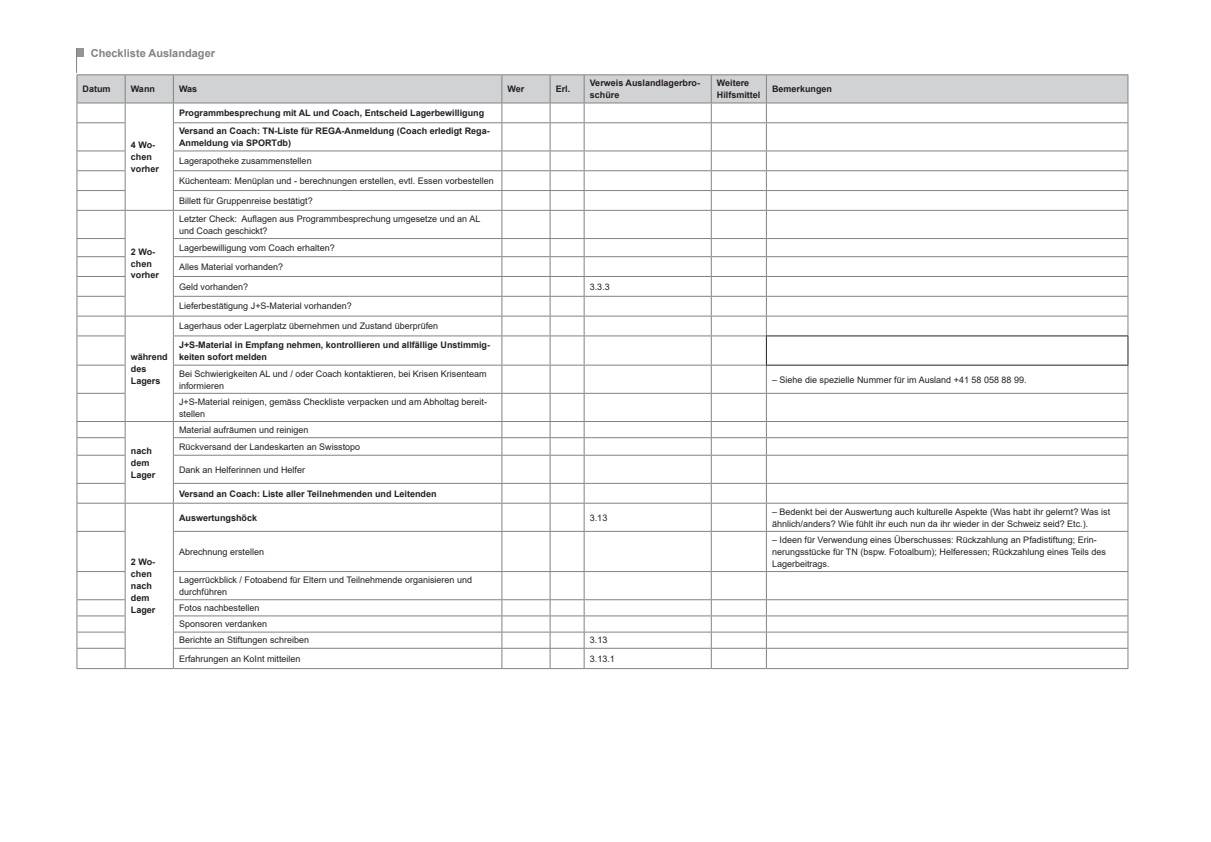
<style>
.page{position:relative;width:1211px;height:842px;background:#fff}
.page>*{position:absolute;margin:0;border:0;box-sizing:border-box;transform-origin:0 0}
.inhaltsverzeichnis{font:700 11px "Arial";color:#808285}
.inhaltsverzeichnis-2{font:9px/12px "Arial";color:#231f20}
.inhaltsverzeichnis-3{font:700 9px/12px "Arial";color:#231f20}
</style>
<div class="page">
<hr style="left:77px;top:531px;width:48px;height:1px;background:#808285">
<hr style="left:77px;top:532px;width:1px;height:39px;background:#808285">
<hr style="left:125px;top:532px;width:1px;height:39px;background:#808285">
<hr style="left:173px;top:531px;width:329px;height:1px;background:#808285">
<hr style="left:173px;top:532px;width:1px;height:39px;background:#808285">
<hr style="left:502px;top:531px;width:48px;height:1px;background:#808285">
<hr style="left:501px;top:532px;width:1px;height:39px;background:#808285">
<hr style="left:550px;top:531px;width:34px;height:1px;background:#808285">
<hr style="left:549px;top:532px;width:1px;height:39px;background:#808285">
<hr style="left:584px;top:531px;width:127px;height:1px;background:#808285">
<hr style="left:583px;top:532px;width:1px;height:39px;background:#808285">
<hr style="left:711px;top:531px;width:55px;height:1px;background:#808285">
<hr style="left:711px;top:532px;width:1px;height:39px;background:#808285">
<hr style="left:766px;top:531px;width:362px;height:1px;background:#808285">
<hr style="left:766px;top:532px;width:1px;height:39px;background:#808285">
<hr style="left:1127px;top:532px;width:1px;height:39px;background:#808285">
<hr style="left:77px;top:571px;width:48px;height:1px;background:#808285">
<hr style="left:173px;top:571px;width:329px;height:1px;background:#808285">
<hr style="left:502px;top:571px;width:48px;height:1px;background:#808285">
<hr style="left:550px;top:571px;width:34px;height:1px;background:#808285">
<hr style="left:584px;top:571px;width:127px;height:1px;background:#808285">
<hr style="left:711px;top:571px;width:55px;height:1px;background:#808285">
<hr style="left:766px;top:571px;width:362px;height:1px;background:#808285">
<hr style="left:77px;top:599px;width:48px;height:1px;background:#808285">
<hr style="left:173px;top:599px;width:329px;height:1px;background:#808285">
<hr style="left:502px;top:599px;width:48px;height:1px;background:#808285">
<hr style="left:550px;top:599px;width:34px;height:1px;background:#808285">
<hr style="left:584px;top:599px;width:127px;height:1px;background:#808285">
<hr style="left:711px;top:599px;width:55px;height:1px;background:#808285">
<hr style="left:766px;top:599px;width:362px;height:1px;background:#808285">
<hr style="left:77px;top:615px;width:48px;height:1px;background:#808285">
<hr style="left:173px;top:615px;width:329px;height:1px;background:#808285">
<hr style="left:502px;top:615px;width:48px;height:1px;background:#808285">
<hr style="left:550px;top:615px;width:34px;height:1px;background:#808285">
<hr style="left:584px;top:615px;width:127px;height:1px;background:#808285">
<hr style="left:711px;top:615px;width:55px;height:1px;background:#808285">
<hr style="left:766px;top:615px;width:362px;height:1px;background:#808285">
<hr style="left:77px;top:632px;width:48px;height:1px;background:#808285">
<hr style="left:173px;top:632px;width:329px;height:1px;background:#808285">
<hr style="left:502px;top:632px;width:48px;height:1px;background:#808285">
<hr style="left:550px;top:632px;width:34px;height:1px;background:#808285">
<hr style="left:584px;top:632px;width:127px;height:1px;background:#808285">
<hr style="left:711px;top:632px;width:55px;height:1px;background:#808285">
<hr style="left:766px;top:632px;width:362px;height:1px;background:#808285">
<hr style="left:77px;top:648px;width:48px;height:1px;background:#808285">
<svg style="left:77px;top:572px;width:1px;height:96px"></svg>
<svg style="left:125px;top:572px;width:1px;height:96px"></svg>
<hr style="left:173px;top:648px;width:329px;height:1px;background:#808285">
<svg style="left:173px;top:572px;width:1px;height:96px"></svg>
<hr style="left:502px;top:648px;width:48px;height:1px;background:#808285">
<svg style="left:501px;top:572px;width:1px;height:96px"></svg>
<hr style="left:550px;top:648px;width:34px;height:1px;background:#808285">
<svg style="left:549px;top:572px;width:1px;height:96px"></svg>
<hr style="left:584px;top:648px;width:127px;height:1px;background:#808285">
<svg style="left:583px;top:572px;width:1px;height:96px"></svg>
<hr style="left:711px;top:648px;width:55px;height:1px;background:#808285">
<svg style="left:711px;top:572px;width:1px;height:96px"></svg>
<hr style="left:766px;top:648px;width:362px;height:1px;background:#808285">
<svg style="left:766px;top:572px;width:1px;height:96px"></svg>
<svg style="left:1127px;top:572px;width:1px;height:96px"></svg>
<hr style="left:77px;top:668px;width:48px;height:1px;background:#808285">
<hr style="left:125px;top:668px;width:48px;height:1px;background:#808285">
<hr style="left:173px;top:668px;width:329px;height:1px;background:#808285">
<hr style="left:502px;top:668px;width:48px;height:1px;background:#808285">
<hr style="left:550px;top:668px;width:34px;height:1px;background:#808285">
<hr style="left:584px;top:668px;width:127px;height:1px;background:#808285">
<hr style="left:711px;top:668px;width:55px;height:1px;background:#808285">
<hr style="left:766px;top:668px;width:362px;height:1px;background:#808285">
<svg style="left:76px;top:48px;width:1052px;height:483px"></svg>
<hr style="left:766px;top:365px;width:362px;height:1px;background:#231f20">
<p class="inhaltsverzeichnis" style="left:91px;top:45px;width:126px">Checkliste Auslandager</p>
<p class="inhaltsverzeichnis-3" style="left:83px;top:83px;width:29px">Datum</p>
<p class="inhaltsverzeichnis-3" style="left:131px;top:83px;width:26px">Wann</p>
<p class="inhaltsverzeichnis-3" style="left:179px;top:83px;width:20px">Was</p>
<p class="inhaltsverzeichnis-3" style="left:507px;top:83px;width:18px">Wer</p>
<p class="inhaltsverzeichnis-3" style="left:556px;top:83px;width:16px">Erl.</p>
<p class="inhaltsverzeichnis-3" style="left:590px;top:77px;width:112px">Verweis Auslandlagerbro&shy;schüre</p>
<p class="inhaltsverzeichnis-3" style="left:717px;top:77px;width:45px">Weitere<br>Hilfsmittel</p>
<p class="inhaltsverzeichnis-3" style="left:772px;top:83px;width:62px">Bemerkungen</p>
<p class="inhaltsverzeichnis-3" style="left:131px;top:139px;width:30px">4 Wo&shy;chen vorher</p>
<p class="inhaltsverzeichnis-3" style="left:131px;top:245px;width:30px">2 Wo&shy;chen vorher</p>
<p class="inhaltsverzeichnis-3" style="left:131px;top:351px;width:38px">während des<br>Lagers</p>
<p class="inhaltsverzeichnis-3" style="left:131px;top:445px;width:26px">nach dem<br>Lager</p>
<p class="inhaltsverzeichnis-3" style="left:131px;top:556px;width:26px">2 Wo&shy;chen nach dem<br>Lager</p>
<p class="inhaltsverzeichnis-3" style="left:179px;top:107px;width:307px">Programmbesprechung mit AL und Coach, Entscheid Lagerbewilligung</p>
<p class="inhaltsverzeichnis-3" style="left:179px;top:125px;width:312px">Versand an Coach: TN-Liste für REGA-Anmeldung (Coach erledigt Rega-<br>Anmeldung via SPORTdb)</p>
<p class="inhaltsverzeichnis-2" style="left:179px;top:155px;width:134px">Lagerapotheke zusammenstellen</p>
<p class="inhaltsverzeichnis-2" style="left:179px;top:175px;width:316px">Küchenteam: Menüplan und - berechnungen erstellen, evtl. Essen vorbestellen</p>
<p class="inhaltsverzeichnis-2" style="left:179px;top:194px;width:135px">Billett für Gruppenreise bestätigt?</p>
<p class="inhaltsverzeichnis-2" style="left:179px;top:212px;width:303px">Letzter Check: Auflagen aus Programmbesprechung umgesetze und an AL und Coach geschickt?</p>
<p class="inhaltsverzeichnis-2" style="left:179px;top:242px;width:157px">Lagerbewilligung vom Coach erhalten?</p>
<p class="inhaltsverzeichnis-2" style="left:179px;top:261px;width:106px">Alles Material vorhanden?</p>
<p class="inhaltsverzeichnis-2" style="left:179px;top:280px;width:71px">Geld vorhanden?</p>
<p class="inhaltsverzeichnis-2" style="left:590px;top:280px;width:22px">3.3.3</p>
<p class="inhaltsverzeichnis-2" style="left:179px;top:300px;width:174px">Lieferbestätigung J+S-Material vorhanden?</p>
<p class="inhaltsverzeichnis-2" style="left:179px;top:320px;width:261px">Lagerhaus oder Lagerplatz übernehmen und Zustand überprüfen</p>
<p class="inhaltsverzeichnis-3" style="left:179px;top:339px;width:312px">J+S-Material in Empfang nehmen, kontrollieren und allfällige Unstimmig&shy;keiten sofort melden</p>
<p class="inhaltsverzeichnis-2" style="left:179px;top:367px;width:309px">Bei Schwierigkeiten AL und / oder Coach kontaktieren, bei Krisen Krisenteam informieren</p>
<p class="inhaltsverzeichnis-2" style="left:772px;top:373px;width:256px">– Siehe die spezielle Nummer für im Ausland +41 58 058 88 99.</p>
<p class="inhaltsverzeichnis-2" style="left:179px;top:395px;width:309px">J+S-Material reinigen, gemäss Checkliste verpacken und am Abholtag bereit&shy;stellen</p>
<p class="inhaltsverzeichnis-2" style="left:179px;top:424px;width:131px">Material aufräumen und reinigen</p>
<p class="inhaltsverzeichnis-2" style="left:179px;top:440px;width:183px">Rückversand der Landeskarten an Swisstopo</p>
<p class="inhaltsverzeichnis-2" style="left:179px;top:463px;width:128px">Dank an Helferinnen und Helfer</p>
<p class="inhaltsverzeichnis-3" style="left:179px;top:487px;width:259px">Versand an Coach: Liste aller Teilnehmenden und Leitenden</p>
<p class="inhaltsverzeichnis-3" style="left:179px;top:511px;width:80px">Auswertungshöck</p>
<p class="inhaltsverzeichnis-2" style="left:590px;top:511px;width:19px">3.13</p>
<p class="inhaltsverzeichnis-2" style="left:772px;top:505px;width:339px">– Bedenkt bei der Auswertung auch kulturelle Aspekte (Was habt ihr gelernt? Was ist ähnlich/anders? Wie fühlt ihr euch nun da ihr wieder in der Schweiz seid? Etc.).</p>
<p class="inhaltsverzeichnis-2" style="left:179px;top:545px;width:87px">Abrechnung erstellen</p>
<p class="inhaltsverzeichnis-2" style="left:772px;top:533px;width:335px">– Ideen für Verwendung eines Überschusses: Rückzahlung an Pfadistiftung; Erin&shy;nerungsstücke für TN (bspw. Fotoalbum); Helferessen; Rückzahlung eines Teils des<br>Lagerbeitrags.</p>
<p class="inhaltsverzeichnis-2" style="left:179px;top:574px;width:294px">Lagerrückblick / Fotoabend für Eltern und Teilnehmende organisieren und durchführen</p>
<p class="inhaltsverzeichnis-2" style="left:179px;top:602px;width:82px">Fotos nachbestellen</p>
<p class="inhaltsverzeichnis-2" style="left:179px;top:618px;width:90px">Sponsoren verdanken</p>
<p class="inhaltsverzeichnis-2" style="left:179px;top:634px;width:132px">Berichte an Stiftungen schreiben</p>
<p class="inhaltsverzeichnis-2" style="left:590px;top:634px;width:19px">3.13</p>
<p class="inhaltsverzeichnis-2" style="left:179px;top:652px;width:123px">Erfahrungen an KoInt mitteilen</p>
<p class="inhaltsverzeichnis-2" style="left:590px;top:652px;width:27px">3.13.1</p>
</div>
